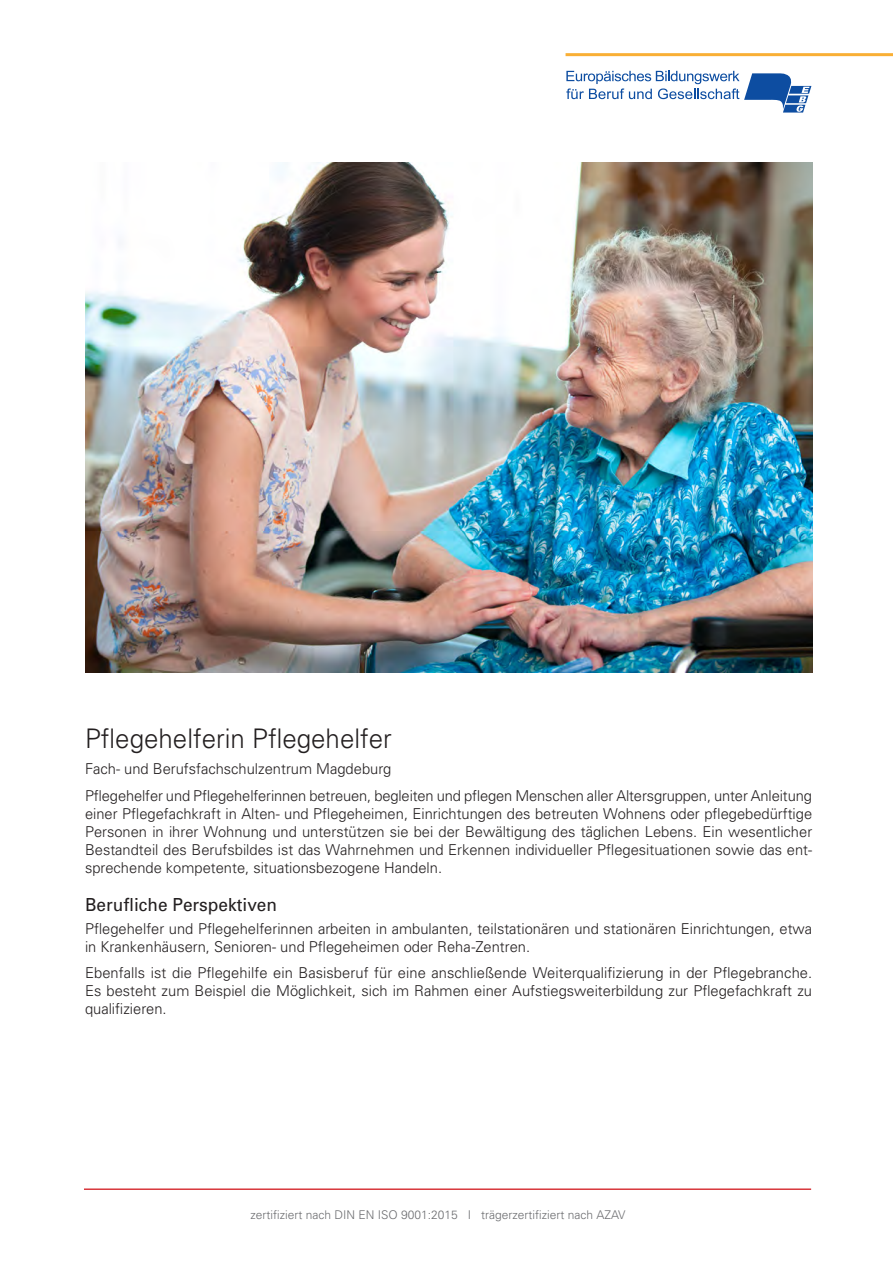
<style>
.page{position:relative;width:893px;height:1263px;background:#fff}
.page>*{position:absolute;margin:0;border:0;box-sizing:border-box;transform-origin:0 0}
.h1_beruf{font:300 27px "Univers";color:#231f20;scale:.96 1}
.t1{font:18px "Univers";color:#231f20;scale:.96 1}
.fließtext_block{font:300 15px/18px "Univers";color:#231f20;text-align:justify}
.fließtext_links{font:300 15px "Univers";color:#231f20}
.zertifizierung_url{font:300 12px "Univers";color:#6c6d70}
</style>
<div class="page">
<hr style="left:84px;top:1188px;width:727px;height:2px;background:#d8373c">
<hr style="left:566px;top:53px;width:327px;height:3px;background:#f9af35">
<svg style="left:566px;top:71px;width:245px;height:42px"></svg>
<img style="left:85px;top:162px;width:727px;height:511px">
<p class="h1_beruf" style="left:85px;top:722px;width:321px">Pflegehelferin Pflegehelfer</p>
<p class="fließtext_links" style="left:85px;top:760px;width:308px">Fach- und Berufsfachschulzentrum Magdeburg</p>
<p class="fließtext_block" style="left:85px;top:786px;width:729px">Pflegehelfer und Pflegehelferinnen betreuen, begleiten und pflegen Menschen aller Altersgruppen, unter Anleitung einer Pflegefachkraft in Alten- und Pflegeheimen, Einrichtungen des betreuten Wohnens oder pflegebedürftige Personen in ihrer Wohnung und unterstützen sie bei der Bewältigung des täglichen Lebens. Ein wesentlicher Bestandteil des Berufsbildes ist das Wahrnehmen und Erkennen individueller Pflegesituationen sowie das ent&shy;sprechende kompetente, situationsbezogene Handeln.</p>
<p class="t1" style="left:85px;top:894px;width:202px">Berufliche Perspektiven</p>
<p class="fließtext_block" style="left:85px;top:919px;width:729px">Pflegehelfer und Pflegehelferinnen arbeiten in ambulanten, teilstationären und stationären Einrichtungen, etwa in Krankenhäusern, Senioren- und Pflegeheimen oder Reha-Zentren.</p>
<p class="fließtext_block" style="left:85px;top:963px;width:729px">Ebenfalls ist die Pflegehilfe ein Basisberuf für eine anschließende Weiterqualifizierung in der Pflegebranche.<br>Es besteht zum Beispiel die Möglichkeit, sich im Rahmen einer Aufstiegsweiterbildung zur Pflegefachkraft zu qualifizieren.</p>
<p class="zertifizierung_url" style="left:250px;top:1208px;width:377px">zertifiziert nach DIN EN ISO 9001:2015 I trägerzertifiziert nach AZAV</p>
</div>
